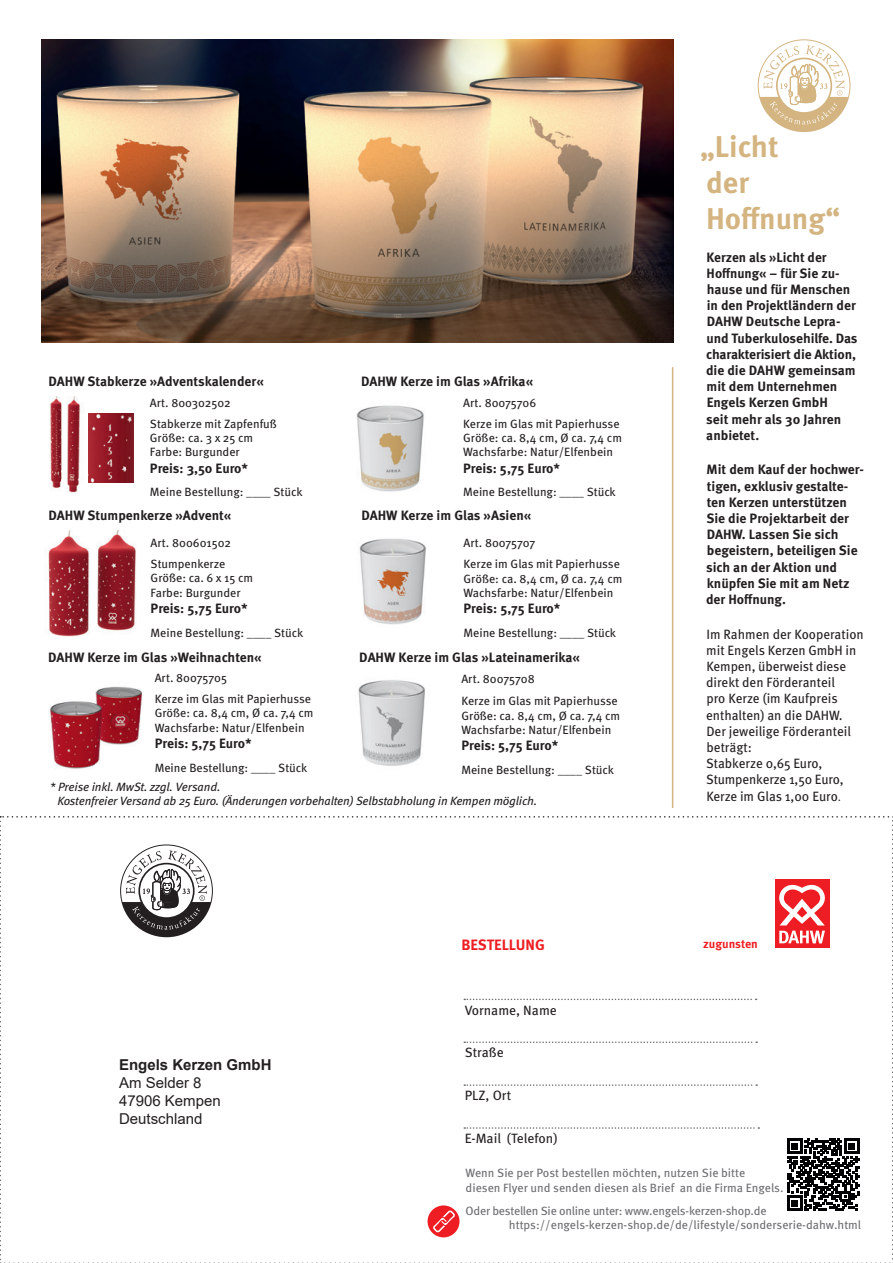
<style>
.page{position:relative;width:893px;height:1263px;background:#fff}
.page>*{position:absolute;margin:0;border:0;box-sizing:border-box;transform-origin:0 0}
.t1{font:700 30px/36px "Meta OT";color:#d4b480}
.t2{font:15px/18px "Arial";color:#231f20}
.t3{font:700 15px "Arial";color:#231f20}
.t4{font:700 15px "Meta OT";color:#ee1d23}
.t5{font:700 13.5px/16.2px "Meta OT";color:#231f20}
.t6{font:13.5px/16.2px "Meta OT";color:#231f20}
.t7{font:12px/14.4px "Meta OT";color:#231f20}
.t8{font:12px/14.4px "Meta OT";color:#6c6d70}
.t9{font:italic 12px "Meta OT";letter-spacing:-.015em;color:#231f20}
.t10{font:700 12px "Meta OT";letter-spacing:-.005em;color:#ee1d23}
.s1{font-family:"Times New Roman"}
</style>
<div class="page">
<img style="left:49px;top:396px;width:13px;height:49px">
<img style="left:49px;top:445px;width:13px;height:43px">
<img style="left:357px;top:405px;width:67px;height:87px">
<img style="left:48px;top:530px;width:88px;height:107px">
<img style="left:359px;top:538px;width:67px;height:87px">
<img style="left:50px;top:686px;width:92px;height:83px">
<img style="left:358px;top:680px;width:67px;height:86px">
<hr style="left:672px;top:367px;width:1px;height:441px;background:#d4b480">
<img style="left:67px;top:396px;width:27px;height:97px">
<img style="left:94px;top:482px;width:31px;height:1px">
<img style="left:88px;top:413px;width:46px;height:69px">
<img style="left:41px;top:39px;width:632px;height:304px">
<svg style="left:758px;top:39px;width:92px;height:93px"></svg>
<svg style="left:0;top:816px;width:893px;height:447px"></svg>
<p class="t5" style="left:49px;top:374px;width:217px">DAHW Stabkerze »Adventskalender«</p>
<p class="t7" style="left:150px;top:392px;width:129px;line-height:21px">Art. 800302502<br>Stabkerze mit Zapfenfuß</p>
<p class="t7" style="left:150px;top:431px;width:105px">Größe: ca. 3 x 25 cm<br>Farbe: Burgunder</p>
<p class="t5" style="left:150px;top:460px;width:100px">Preis: 3,50 Euro*</p>
<p class="t7" style="left:150px;top:485px;width:154px">Meine Bestellung: ____ Stück</p>
<p class="t5" style="left:49px;top:508px;width:184px">DAHW Stumpenkerze »Advent«</p>
<p class="t7" style="left:151px;top:533px;width:82px;line-height:21px">Art. 800601502<br>Stumpenkerze</p>
<p class="t7" style="left:151px;top:571px;width:104px">Größe: ca. 6 x 15 cm<br>Farbe: Burgunder</p>
<p class="t5" style="left:151px;top:601px;width:99px">Preis: 5,75 Euro*</p>
<p class="t7" style="left:151px;top:625px;width:154px">Meine Bestellung: ____ Stück</p>
<p class="t5" style="left:361px;top:374px;width:174px">DAHW Kerze im Glas »Afrika«</p>
<p class="t7" style="left:463px;top:392px;width:158px;line-height:21px">Art. 80075706<br>Kerze im Glas mit Papierhusse</p>
<p class="t7" style="left:463px;top:431px;width:160px">Größe: ca. 8,4 cm, Ø ca. 7,4 cm<br>Wachsfarbe: Natur/Elfenbein</p>
<p class="t5" style="left:463px;top:460px;width:99px">Preis: 5,75 Euro*</p>
<p class="t7" style="left:463px;top:485px;width:154px">Meine Bestellung: ____ Stück</p>
<p class="t5" style="left:361px;top:508px;width:171px">DAHW Kerze im Glas »Asien«</p>
<p class="t7" style="left:463px;top:533px;width:158px;line-height:21px">Art. 80075707<br>Kerze im Glas mit Papierhusse</p>
<p class="t7" style="left:463px;top:572px;width:160px">Größe: ca. 8,4 cm, Ø ca. 7,4 cm<br>Wachsfarbe: Natur/Elfenbein</p>
<p class="t5" style="left:463px;top:601px;width:99px">Preis: 5,75 Euro*</p>
<p class="t7" style="left:463px;top:626px;width:154px">Meine Bestellung: ____ Stück</p>
<p class="t5" style="left:48px;top:649px;width:215px">DAHW Kerze im Glas »Weihnachten«</p>
<p class="t7" style="left:155px;top:668px;width:158px;line-height:21px">Art. 80075705<br>Kerze im Glas mit Papierhusse</p>
<p class="t7" style="left:155px;top:706px;width:160px">Größe: ca. 8,4 cm, Ø ca. 7,4 cm<br>Wachsfarbe: Natur/Elfenbein</p>
<p class="t5" style="left:155px;top:736px;width:99px">Preis: 5,75 Euro*</p>
<p class="t7" style="left:155px;top:760px;width:154px">Meine Bestellung: ____ Stück</p>
<p class="t5" style="left:359px;top:650px;width:222px">DAHW Kerze im Glas »Lateinamerika«</p>
<p class="t7" style="left:461px;top:668px;width:158px;line-height:22.5px">Art. 80075708<br>Kerze im Glas mit Papierhusse</p>
<p class="t7" style="left:461px;top:709px;width:160px">Größe: ca. 8,4 cm, Ø ca. 7,4 cm<br>Wachsfarbe: Natur/Elfenbein</p>
<p class="t5" style="left:461px;top:738px;width:99px">Preis: 5,75 Euro*</p>
<p class="t7" style="left:461px;top:763px;width:154px">Meine Bestellung: ____ Stück</p>
<p class="t9" style="left:57px;top:793px;width:481px">Kostenfreier Versand ab 25 Euro. (Änderungen vorbehalten) Selbstabholung in Kempen möglich.</p>
<p class="t9" style="left:50px;top:779px;width:172px">* Preise inkl. MwSt. zzgl. Versand.</p>
<p class="t3" style="left:119px;top:1054px;width:154px">Engels Kerzen GmbH</p>
<p class="t2" style="left:119px;top:1074px;width:103px">Am Selder 8<br>47906 Kempen<br>Deutschland</p>
<p class="t4" style="left:461px;top:936px;width:85px">BESTELLUNG</p>
<p class="t6" style="left:465px;top:1002px;width:94px">Vorname, Name</p>
<p class="t6" style="left:465px;top:1045px;width:41px">Straße</p>
<p class="t6" style="left:465px;top:1088px;width:48px">PLZ, Ort</p>
<p class="t6" style="left:465px;top:1130px;width:94px">E-Mail (Telefon)</p>
<h1 class="t1" style="left:700px;top:130px;width:142px">„Licht<br>der<br>Hoffnung“</h1>
<p class="t5" style="left:706px;top:249px;width:153px">Kerzen als »Licht der<br>Hoffnung« – für Sie zu&shy;hause und für Menschen in den Projektländern der<br>DAHW Deutsche Lepra&shy;und Tuberkulosehilfe. Das charakterisiert die Aktion, die die DAHW gemeinsam mit dem Unternehmen<br>Engels Kerzen GmbH<br>seit mehr als 30 Jahren anbietet.</p>
<p class="t5" style="left:706px;top:462px;width:159px">Mit dem Kauf der hochwer&shy;tigen, exklusiv gestalte&shy;ten Kerzen unterstützen<br>Sie die Projektarbeit der<br>DAHW. Lassen Sie sich begeistern, beteiligen Sie sich an der Aktion und knüpfen Sie mit am Netz der Hoffnung.</p>
<p class="t6" style="left:706px;top:626px;width:159px">Im Rahmen der Kooperation mit Engels Kerzen GmbH in<br>Kempen, überweist diese direkt den Förderanteil<br>pro Kerze (im Kaufpreis enthalten) an die DAHW.<br>Der jeweilige Förderanteil beträgt:<br>Stabkerze 0,65 Euro,<br>Stumpenkerze 1,50 Euro,<br>Kerze im Glas 1,00 Euro<span class="s1">.</span></p>
<p class="t10" style="left:703px;top:936px;width:56px">zugunsten</p>
<p class="t8" style="left:466px;top:1166px;width:319px">Wenn Sie per Post bestellen möchten, nutzen Sie bitte<br>diesen Flyer und senden diesen als Brief an die Firma Engels.</p>
<p class="t8" style="left:509px;top:1203px;width:354px;text-indent:-43px">Oder bestellen Sie online unter: www.engels-kerzen-shop.de https://engels-kerzen-shop.de/de/lifestyle/sonderserie-dahw.html</p>
</div>
